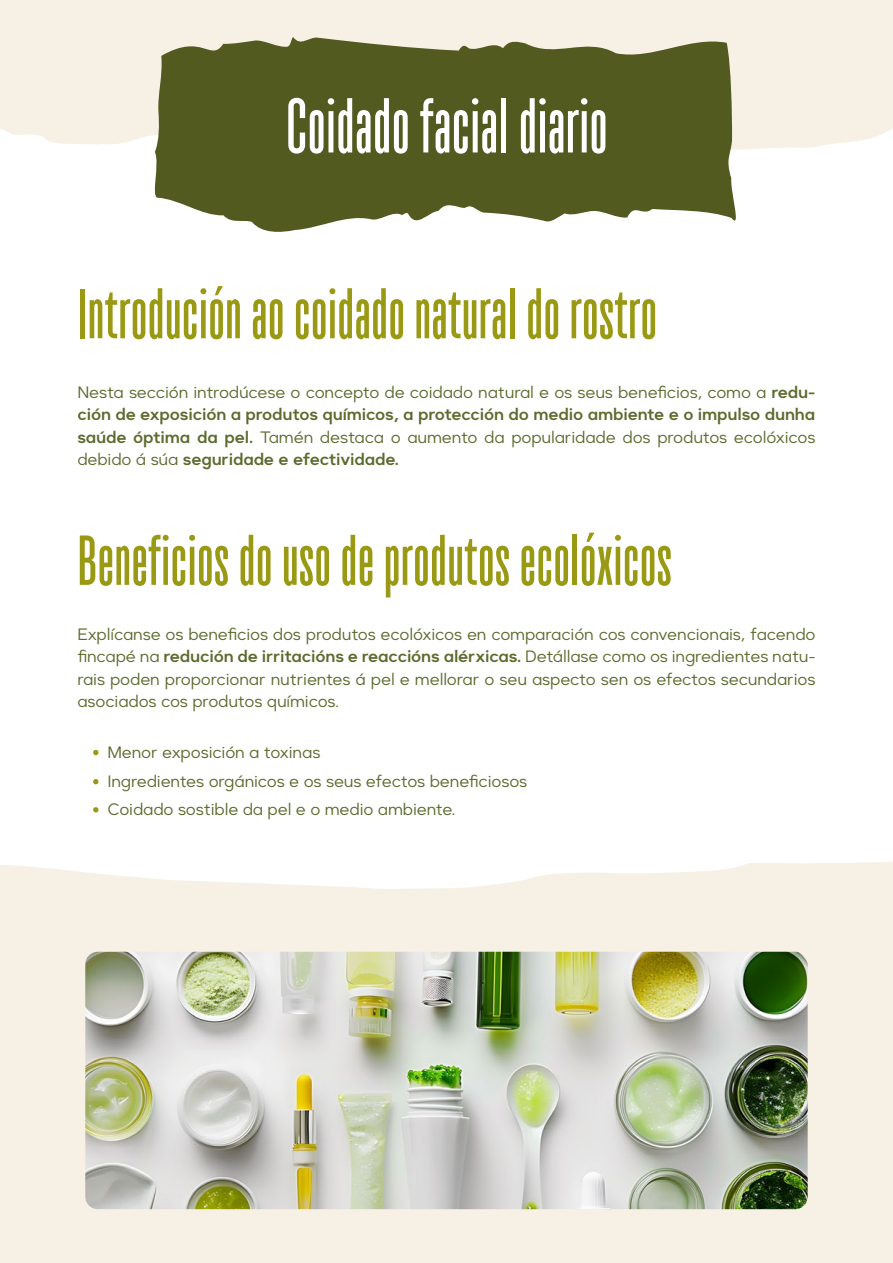
<style>
.page{position:relative;width:893px;height:1263px;background:#fff}
.page>*{position:absolute;margin:0;border:0;box-sizing:border-box;transform-origin:0 0}
.t1{font:700 76.5px "TT Bluescreens";letter-spacing:.01em;color:#fff}
.t2{font:700 70.5px "TT Bluescreens";letter-spacing:.01em;color:#999914}
.t3{font:16.5px/22.5px "Suprema";letter-spacing:-.01em;color:#5c6a2c;text-align:justify}
.s1{font-weight:600}
</style>
<div class="page">
<div style="left:0;top:0;width:893px;height:150px;background:#f6f1e4"></div>
<svg style="left:151px;top:32px;width:591px;height:200px;background:#707645"></svg>
<svg style="left:0;top:862px;width:893px;height:401px;background:#f6f1e5"></svg>
<img style="left:85px;top:952px;width:723px;height:257px">
<svg style="left:93px;top:750px;width:6px;height:5px"></svg>
<svg style="left:93px;top:779px;width:6px;height:5px"></svg>
<svg style="left:93px;top:807px;width:6px;height:5px"></svg>
<h1 class="t1" style="left:286px;top:84px;width:323px">Coidado facial diario</h1>
<h2 class="t2" style="left:77px;top:275px;width:581px">Introdución ao coidado natural do rostro</h2>
<p class="t3" style="left:77px;top:381px;width:740px">Nesta sección introdúcese o concepto de coidado natural e os seus beneficios, como a <span class="s1">redu&shy;ción de exposición a produtos químicos, a protección do medio ambiente e o impulso dunha saúde óptima da pel.</span> Tamén destaca o aumento da popularidade dos produtos ecolóxicos debido á súa <span class="s1">seguridade e efectividade.</span></p>
<h2 class="t2" style="left:77px;top:522px;width:596px">Beneficios do uso de produtos ecolóxicos</h2>
<p class="t3" style="left:77px;top:623px;width:740px">Explícanse os beneficios dos produtos ecolóxicos en comparación cos convencionais, facendo fincapé na <span class="s1">redución de irritacións e reaccións alérxicas.</span> Detállase como os ingredientes natu&shy;rais poden proporcionar nutrientes á pel e mellorar o seu aspecto sen os efectos secundarios asociados cos produtos químicos.</p>
<p class="t3" style="left:107px;top:738px;width:422px;line-height:28.5px;text-align:left">Menor exposición a toxinas<br>Ingredientes orgánicos e os seus efectos beneficiosos<br>Coidado sostible da pel e o medio ambiente.</p>
</div>
